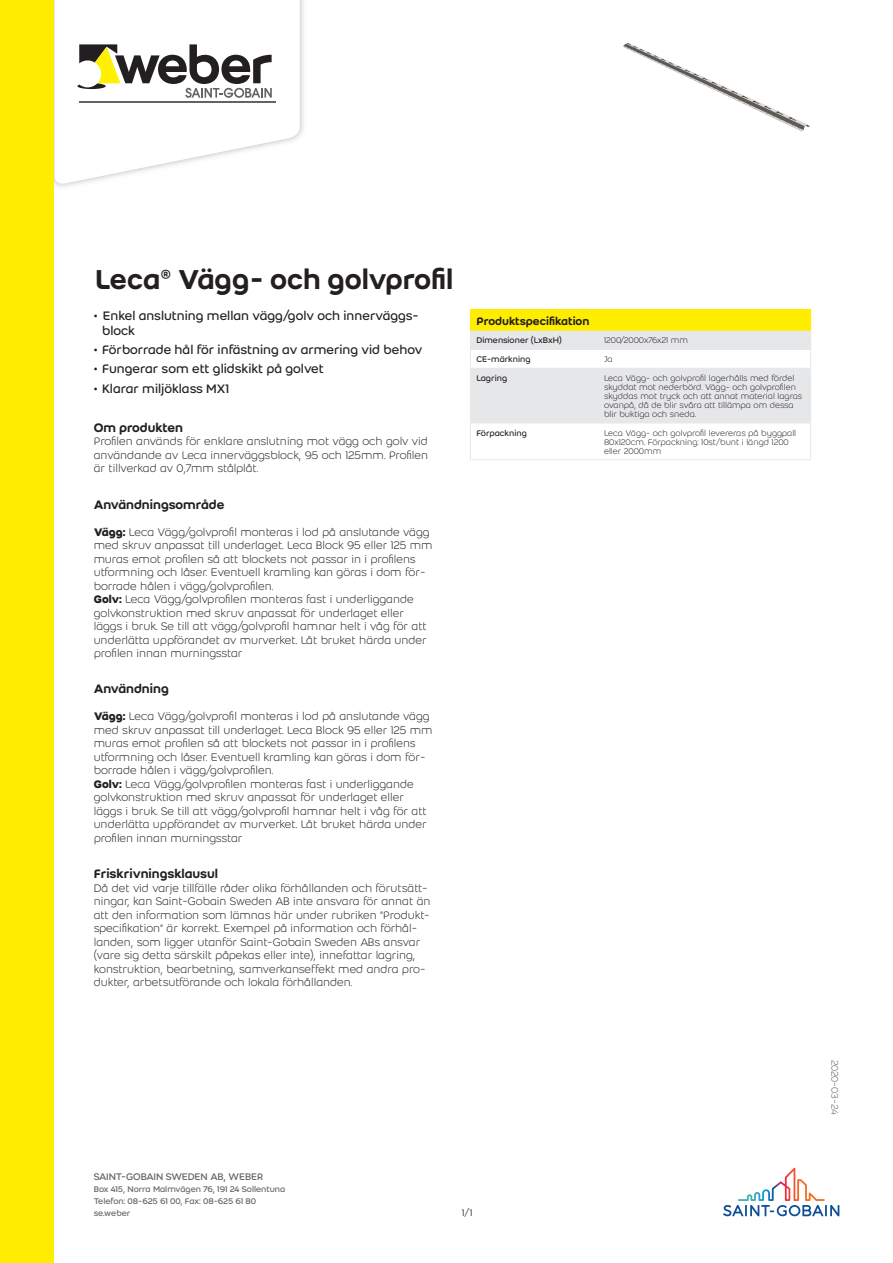
<style>
.page{position:relative;width:893px;height:1263px;background:#fff}
.page>*{position:absolute;margin:0;border:0;box-sizing:border-box;transform-origin:0 0}
.Product_name{font:500 30px "Weber";letter-spacing:-.01em;color:#231f20}
.t1{font:13.5px/15px "Weber";color:#231f20}
.Second_header{font:500 13.5px "Weber";color:#231f20}
.Body_text{font:300 12px/13.5px "Weber";color:#231f20}
.header_1{font:500 12px "Weber";color:#231f20}
.Address_-_company{font:10.5px "Weber";letter-spacing:-.01em;color:#636366}
.Last_modification_da{font:300 10.5px "Weber";letter-spacing:-.02em;color:#636366}
.Paging{font:10.5px "Weber";color:#636366}
.column_2{font:300 9px/9px "Weber";color:#231f20}
.Address{font:9px "Weber";letter-spacing:-.005em;color:#636366}
.column_1{font:9px "Weber";color:#231f20}
.s1{font-weight:700}
</style>
<div class="page">
<img style="left:54px;top:0;width:250px;height:187px">
<svg style="left:55px;top:0;width:245px;height:186px"></svg>
<hr style="left:79px;top:101px;width:196px;height:1px;background:#636366">
<svg style="left:77px;top:44px;width:195px;height:54px"></svg>
<div style="left:0;top:0;width:54px;height:1263px;background:#ffed00"></div>
<svg style="left:723px;top:1168px;width:116px;height:48px"></svg>
<img style="left:622px;top:43px;width:188px;height:89px">
<svg style="left:470px;top:310px;width:341px;height:113px"></svg>
<hr style="left:470px;top:368px;width:128px;height:1px;background:#e6e7e9">
<hr style="left:470px;top:369px;width:1px;height:54px;background:#e6e7e9">
<hr style="left:598px;top:368px;width:213px;height:1px;background:#e6e7e9">
<hr style="left:810px;top:369px;width:1px;height:54px;background:#e6e7e9">
<hr style="left:470px;top:423px;width:128px;height:1px;background:#e6e7e9">
<hr style="left:470px;top:423px;width:1px;height:36px;background:#e6e7e9">
<hr style="left:470px;top:459px;width:128px;height:1px;background:#e6e7e9">
<hr style="left:598px;top:423px;width:213px;height:1px;background:#e6e7e9">
<hr style="left:810px;top:423px;width:1px;height:36px;background:#e6e7e9">
<hr style="left:598px;top:459px;width:213px;height:1px;background:#e6e7e9">
<p class="Product_name" style="left:95px;top:257px;width:360px">Leca® Vägg- och golvprofil</p>
<p class="t1" style="left:102px;top:308px;width:318px;text-indent:-9px">• Enkel anslutning mellan vägg/golv och innerväggs&shy;block</p>
<p class="t1" style="left:94px;top:342px;width:330px">• Förborrade hål för infästning av armering vid behov</p>
<p class="t1" style="left:94px;top:361px;width:232px">• Fungerar som ett glidskikt på golvet</p>
<p class="t1" style="left:94px;top:380px;width:137px">• Klarar miljöklass MX1</p>
<p class="Second_header" style="left:94px;top:418px;width:91px">Om produkten</p>
<p class="Body_text" style="left:94px;top:434px;width:336px;text-align:justify">Profilen används för enklare anslutning mot vägg och golv vid användande av Leca innerväggsblock, 95 och 125mm. Profilen är tillverkad av 0,7mm stålplåt.</p>
<p class="Second_header" style="left:94px;top:494px;width:132px">Användningsområde</p>
<p class="Body_text" style="left:94px;top:525px;width:340px"><span class="s1">Vägg:</span> Leca Vägg/golvprofil monteras i lod på anslutande vägg med skruv anpassat till underlaget. Leca Block 95 eller 125 mm muras emot profilen så att blockets not passar in i profilens utformning och låser. Eventuell kramling kan göras i dom för&shy;borrade hålen i vägg/golvprofilen.<br><span class="s1">Golv:</span> Leca Vägg/golvprofilen monteras fast i underliggande golvkonstruktion med skruv anpassat för underlaget eller läggs i bruk. Se till att vägg/golvprofil hamnar helt i våg för att underlätta uppförandet av murverket. Låt bruket härda under profilen innan murningsstar</p>
<p class="Second_header" style="left:94px;top:679px;width:77px">Användning</p>
<p class="Body_text" style="left:94px;top:709px;width:340px"><span class="s1">Vägg:</span> Leca Vägg/golvprofil monteras i lod på anslutande vägg med skruv anpassat till underlaget. Leca Block 95 eller 125 mm muras emot profilen så att blockets not passar in i profilens utformning och låser. Eventuell kramling kan göras i dom för&shy;borrade hålen i vägg/golvprofilen.<br><span class="s1">Golv:</span> Leca Vägg/golvprofilen monteras fast i underliggande golvkonstruktion med skruv anpassat för underlaget eller läggs i bruk. Se till att vägg/golvprofil hamnar helt i våg för att underlätta uppförandet av murverket. Låt bruket härda under profilen innan murningsstar</p>
<p class="Second_header" style="left:94px;top:864px;width:126px">Friskrivningsklausul</p>
<p class="Body_text" style="left:94px;top:881px;width:338px">Då det vid varje tillfälle råder olika förhållanden och förutsätt&shy;ningar, kan Saint-Gobain Sweden AB inte ansvara för annat än att den information som lämnas här under rubriken ”Produkt&shy;specifikation” är korrekt. Exempel på information och förhål&shy;landen, som ligger utanför Saint-Gobain Sweden ABs ansvar (vare sig detta särskilt påpekas eller inte), innefattar lagring, konstruktion, bearbetning, samverkanseffekt med andra pro&shy;dukter, arbetsutförande och lokala förhållanden.</p>
<p class="header_1" style="left:476px;top:312px;width:114px">Produktspecifikation</p>
<p class="column_1" style="left:476px;top:334px;width:87px">Dimensioner (LxBxH)</p>
<p class="column_2" style="left:604px;top:336px;width:86px">1200/2000x76x21 mm</p>
<p class="column_1" style="left:476px;top:353px;width:56px">CE-märkning</p>
<p class="column_2" style="left:604px;top:355px;width:10px">Ja</p>
<p class="column_1" style="left:476px;top:372px;width:32px">Lagring</p>
<p class="column_2" style="left:604px;top:373px;width:200px">Leca Vägg- och golvprofil lagerhålls med fördel skyddat mot nederbörd. Vägg- och golvprofilen skyddas mot tryck och att annat material lagras ovanpå, då de blir svåra att tillämpa om dessa blir buktiga och sneda.</p>
<p class="column_1" style="left:476px;top:426px;width:52px">Förpackning</p>
<p class="column_2" style="left:604px;top:428px;width:194px">Leca Vägg- och golvprofil levereras på byggpall<br>80x120cm. Förpackning: 10st/bunt i längd 1200 eller 2000mm</p>
<p class="Address_-_company" style="left:94px;top:1169px;width:171px">SAINT-GOBAIN SWEDEN AB, WEBER</p>
<p class="Address" style="left:94px;top:1183px;width:193px">Box 415, Norra Malmvägen 76, 191 24 Sollentuna</p>
<p class="Address" style="left:94px;top:1195px;width:164px">Telefon: 08-625 61 00, Fax: 08-625 61 80</p>
<p class="Address" style="left:94px;top:1207px;width:38px">se.weber</p>
<p class="Paging" style="left:462px;top:1205px;width:12px">1/1</p>
<p class="Last_modification_da" style="left:842px;top:1059px;width:56px;rotate:90deg">2020-03-24</p>
</div>
